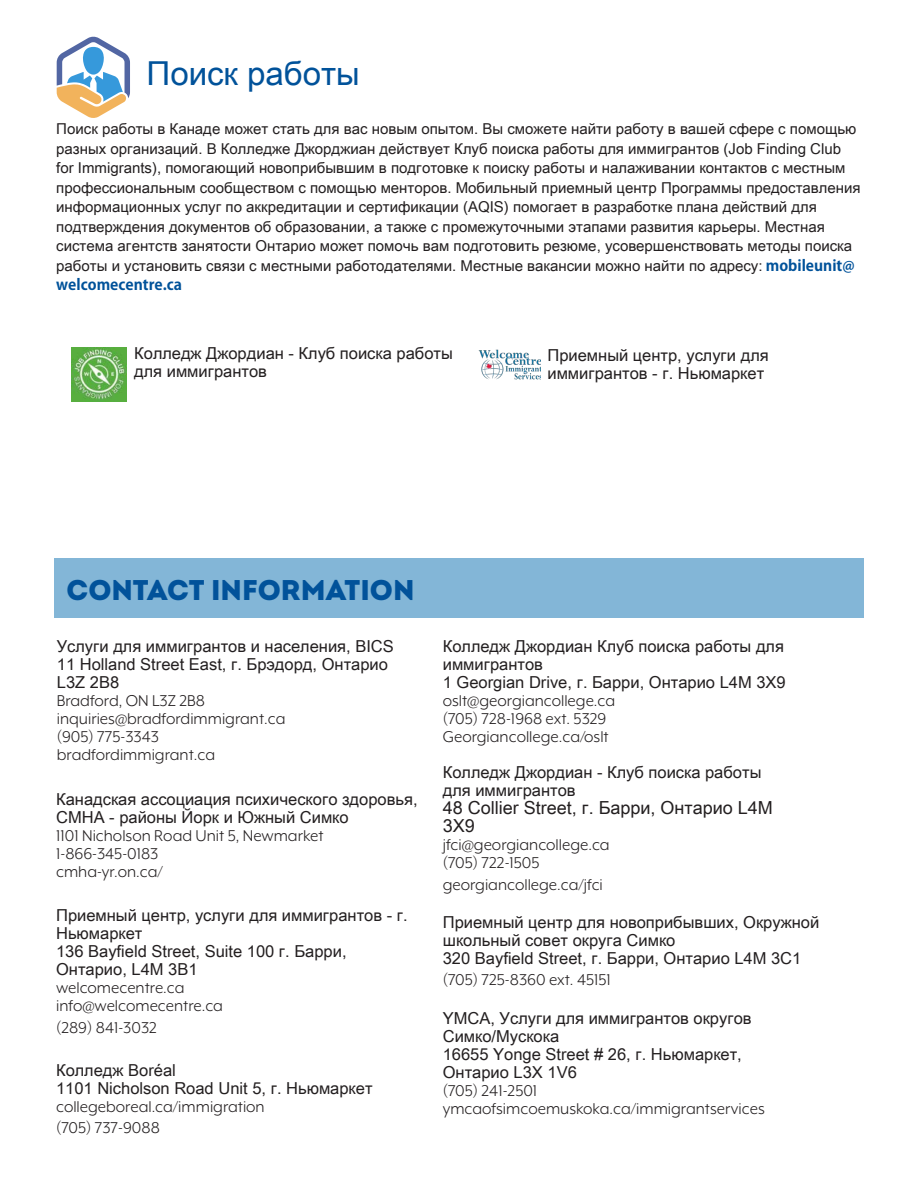
<style>
.page{position:relative;width:918px;height:1188px;background:#fff}
.page>*{position:absolute;margin:0;border:0;box-sizing:border-box;transform-origin:0 0}
.t1{font:33px "Arial Unicode MS";color:#01529a}
.t2{font:28.5px "Intro Demo Black CAPS";color:#01529a}
.t3{font:18px/18px "Mr Eaves XL Mod OT";color:#231f20}
.t4{font:18px/18px "Arial Unicode MS";color:#231f20}
.t5{font:16.5px/18px "Arial Unicode MS";color:#231f20}
.t6{font:15px/19.5px "Arial Unicode MS";color:#231f20}
.s1{font-family:"Adobe Gothic Std";font-weight:700;color:#01529a}
</style>
<div class="page">
<div style="left:54px;top:559px;width:810px;height:59px;background:#83b6d7"></div>
<svg style="left:57px;top:36px;width:73px;height:82px"></svg>
<img style="left:72px;top:347px;width:54px;height:55px">
<img style="left:478px;top:349px;width:62px;height:31px">
<p class="t1" style="left:147px;top:50px;width:215px">Поиск работы</p>
<p class="t6" style="left:56px;top:119px;width:806px">Поиск работы в Канаде может стать для вас новым опытом. Вы сможете найти работу в вашей сфере с помощью разных организаций. В Колледже Джорджиан действует Клуб поиска работы для иммигрантов (Job Finding Club for Immigrants), помогающий новоприбывшим в подготовке к поиску работы и налаживании контактов с местным профессиональным сообществом с помощью менторов. Мобильный приемный центр Программы предоставления информационных услуг по аккредитации и сертификации (AQIS) помогает в разработке плана действий для подтверждения документов об образовании, а также с промежуточными этапами развития карьеры. Местная система агентств занятости Онтарио может помочь вам подготовить резюме, усовершенствовать методы поиска работы и установить связи с местными работодателями. Местные вакансии можно найти по адресу: <span class="s1">mobileunit@ welcomecentre.ca</span></p>
<p class="t5" style="left:134px;top:344px;width:320px">Колледж Джордиан - Клуб поиска работы для иммигрантов</p>
<p class="t2" style="left:67px;top:571px;width:349px">CONTACT INFORMATION</p>
<p class="t5" style="left:547px;top:346px;width:223px">Приемный центр, услуги для иммигрантов - г. Ньюмаркет</p>
<p class="t5" style="left:57px;top:637px;width:339px">Услуги для иммигрантов и населения, BICS</p>
<p class="t5" style="left:57px;top:655px;width:333px">11 Holland Street East, г. Брэдорд, Онтарио<br>L3Z 2B8</p>
<p class="t3" style="left:57px;top:692px;width:230px">Bradford, ON L3Z 2B8 inquiries@bradfordimmigrant.ca (905) 775-3343 bradfordimmigrant.ca</p>
<p class="t5" style="left:56px;top:790px;width:363px">Канадская ассоциация психического здоровья,<br>CMHA - районы Йорк и Южный Симко</p>
<p class="t3" style="left:56px;top:827px;width:269px">1101 Nicholson Road Unit 5, Newmarket</p>
<p class="t3" style="left:56px;top:845px;width:104px">1-866-345-0183</p>
<p class="t3" style="left:56px;top:863px;width:108px">cmha-yr.on.ca/</p>
<p class="t5" style="left:443px;top:637px;width:343px">Колледж Джордиан Клуб поиска работы для иммигрантов</p>
<p class="t5" style="left:443px;top:673px;width:344px">1 Georgian Drive, г. Барри, Онтарио L4M 3X9</p>
<p class="t3" style="left:443px;top:692px;width:174px">oslt@georgiancollege.ca</p>
<p class="t3" style="left:443px;top:710px;width:165px">(705) 728-1968 ext. 5329</p>
<p class="t3" style="left:443px;top:728px;width:167px">Georgiancollege.ca/oslt</p>
<p class="t5" style="left:443px;top:763px;width:320px">Колледж Джордиан - Клуб поиска работы для иммигрантов</p>
<p class="t4" style="left:443px;top:799px;width:332px">48 Collier Street, г. Барри, Онтарио L4M<br>3X9</p>
<p class="t3" style="left:443px;top:836px;width:168px">jfci@georgiancollege.ca</p>
<p class="t3" style="left:443px;top:854px;width:98px">(705) 722-1505</p>
<p class="t3" style="left:443px;top:876px;width:162px">georgiancollege.ca/jfci</p>
<p class="t5" style="left:56px;top:906px;width:353px">Приемный центр, услуги для иммигрантов - г.<br>Ньюмаркет</p>
<p class="t5" style="left:56px;top:942px;width:292px">136 Bayfield Street, Suite 100 г. Барри,<br>Онтарио, L4M 3B1</p>
<p class="t3" style="left:56px;top:979px;width:130px">welcomecentre.ca</p>
<p class="t3" style="left:56px;top:997px;width:168px">info@welcomecentre.ca</p>
<p class="t3" style="left:56px;top:1019px;width:102px">(289) 841-3032</p>
<p class="t5" style="left:443px;top:1009px;width:310px">YMCA, Услуги для иммигрантов округов<br>Симко/Мускока</p>
<p class="t5" style="left:443px;top:1045px;width:301px">16655 Yonge Street # 26, г. Ньюмаркет,<br>Онтарио L3X 1V6</p>
<p class="t3" style="left:443px;top:1082px;width:96px">(705) 241-2501</p>
<p class="t3" style="left:443px;top:1100px;width:324px">ymcaofsimcoemuskoka.ca/immigrantservices</p>
<p class="t5" style="left:443px;top:913px;width:378px">Приемный центр для новоприбывших, Окружной школьный совет округа Симко</p>
<p class="t5" style="left:443px;top:949px;width:360px">320 Bayfield Street, г. Барри, Онтарио L4M 3C1</p>
<p class="t3" style="left:443px;top:971px;width:170px">(705) 725-8360 ext. 45151</p>
<p class="t5" style="left:56px;top:1061px;width:121px">Колледж Boréal</p>
<p class="t5" style="left:56px;top:1079px;width:318px">1101 Nicholson Road Unit 5, г. Ньюмаркет</p>
<p class="t3" style="left:56px;top:1097px;width:210px">collegeboreal.ca/immigration</p>
<p class="t3" style="left:56px;top:1119px;width:105px">(705) 737-9088</p>
</div>
